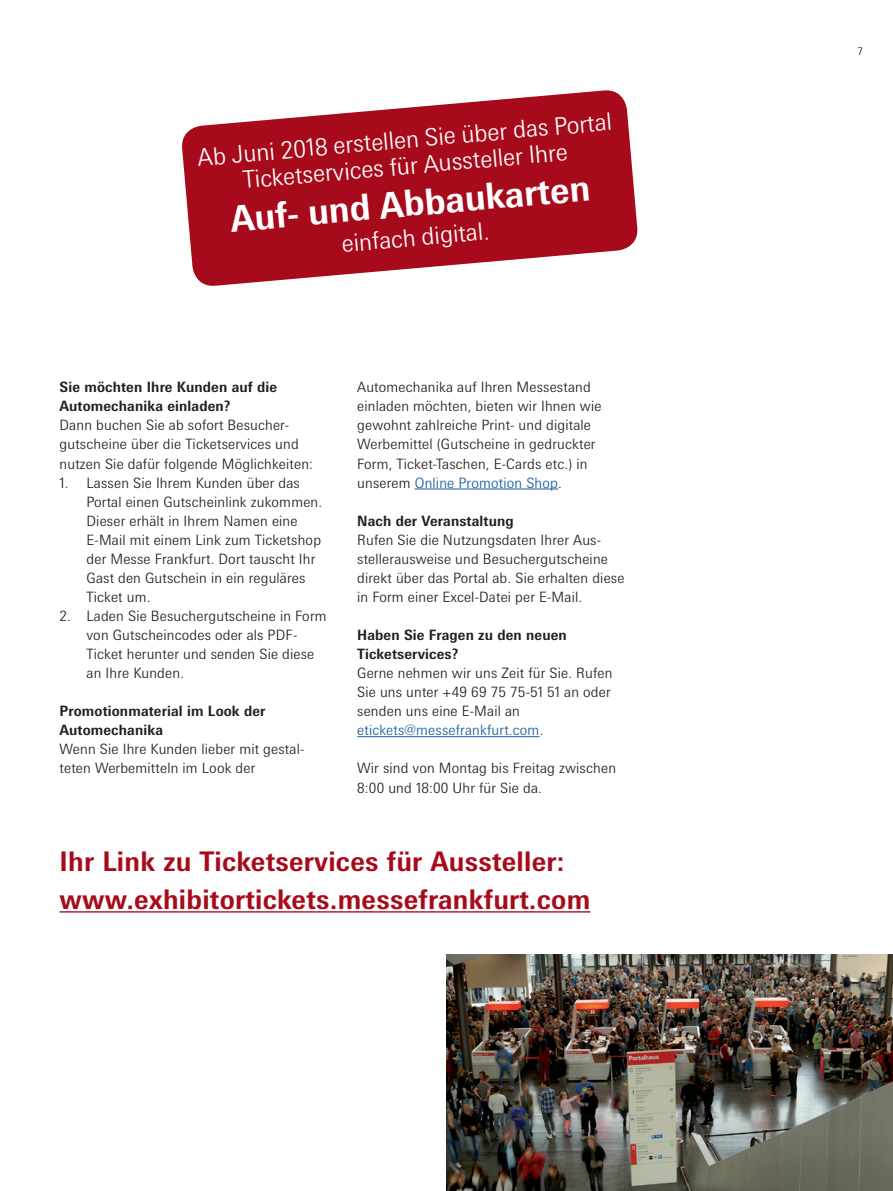
<style>
.page{position:relative;width:893px;height:1191px;background:#fff}
.page>*{position:absolute;margin:0;border:0;box-sizing:border-box;transform-origin:0 0}
.t1{font:700 36px "Messe Univers";color:#fff}
.t2{font:700 27px/38.1px "Messe Univers";letter-spacing:.01em;color:#a70a1a}
.t3{font:300 24px/26.4px "Messe Univers";color:#fff;text-align:center}
.t4{font:300 14.25px/19px "Messe Univers";letter-spacing:.01em;color:#231f20}
.t5{font:700 14.25px/19px "Messe Univers";letter-spacing:.01em;color:#231f20}
.t6{font:300 10.5px "Messe Univers";color:#231f20}
.s1{color:#175d9e}
</style>
<div class="page">
<img style="left:446px;top:954px;width:447px;height:237px">
<svg style="left:182px;top:90px;width:456px;height:196px;fill:#a70a1a"></svg>
<hr style="left:415px;top:488px;width:143px;height:1px;background:#175d9e">
<hr style="left:357px;top:736px;width:183px;height:1px;background:#175d9e">
<hr style="left:60px;top:911px;width:530px;height:1px;background:#a70a1a">
<h3 class="t3" style="left:196px;top:144px;width:417px;rotate:-5deg">Ab Juni 2018 erstellen Sie über das Portal<br>Ticketservices für Aussteller Ihre</h3>
<h1 class="t1" style="left:228px;top:197px;width:363px;rotate:-5deg">Auf- und Abbaukarten</h1>
<h3 class="t3" style="left:340px;top:230px;width:150px;rotate:-5deg">einfach digital.</h3>
<p class="t5" style="left:60px;top:377px;width:219px">Sie möchten Ihre Kunden auf die<br>Automechanika einladen?</p>
<p class="t4" style="left:60px;top:415px;width:255px">Dann buchen Sie ab sofort Besucher&shy;gutscheine über die Ticketservices und nutzen Sie dafür folgende Möglichkeiten:</p>
<p class="t4" style="left:87px;top:473px;width:237px;text-indent:-27px">1. Lassen Sie Ihrem Kunden über das<br>Portal einen Gutscheinlink zukommen.<br>Dieser erhält in Ihrem Namen eine<br>E-Mail mit einem Link zum Ticketshop der Messe Frankfurt. Dort tauscht Ihr<br>Gast den Gutschein in ein reguläres<br>Ticket um.</p>
<p class="t4" style="left:87px;top:606px;width:242px;text-indent:-27px">2. Laden Sie Besuchergutscheine in Form von Gutscheincodes oder als PDF-<br>Ticket herunter und senden Sie diese an Ihre Kunden.</p>
<p class="t5" style="left:60px;top:701px;width:207px">Promotionmaterial im Look der<br>Automechanika</p>
<p class="t4" style="left:60px;top:739px;width:246px">Wenn Sie Ihre Kunden lieber mit gestal&shy;teten Werbemitteln im Look der</p>
<p class="t4" style="left:357px;top:377px;width:246px">Automechanika auf Ihren Messestand einladen möchten, bieten wir Ihnen wie gewohnt zahlreiche Print- und digitale Werbemittel (Gutscheine in gedruckter Form, Ticket-Taschen, E-Cards etc.) in unserem <span class="s1">Online Promotion Shop</span>.</p>
<p class="t5" style="left:357px;top:511px;width:158px">Nach der Veranstaltung</p>
<p class="t4" style="left:357px;top:530px;width:269px">Rufen Sie die Nutzungsdaten Ihrer Aus&shy;stellerausweise und Besuchergutscheine direkt über das Portal ab. Sie erhalten diese in Form einer Excel-Datei per E-Mail.</p>
<p class="t5" style="left:357px;top:625px;width:211px">Haben Sie Fragen zu den neuen<br>Ticketservices?</p>
<p class="t4" style="left:357px;top:663px;width:257px">Gerne nehmen wir uns Zeit für Sie. Rufen Sie uns unter +49 69 75 75-51 51 an oder senden uns eine E-Mail an <span class="s1">etickets@messefrankfurt.com</span>.</p>
<p class="t4" style="left:357px;top:758px;width:260px">Wir sind von Montag bis Freitag zwischen<br>8:00 und 18:00 Uhr für Sie da.</p>
<h2 class="t2" style="left:60px;top:842px;width:532px">Ihr Link zu Ticketservices für Aussteller: www.exhibitortickets.messefrankfurt.com</h2>
<p class="t6" style="left:857px;top:45px;width:7px">7</p>
</div>
